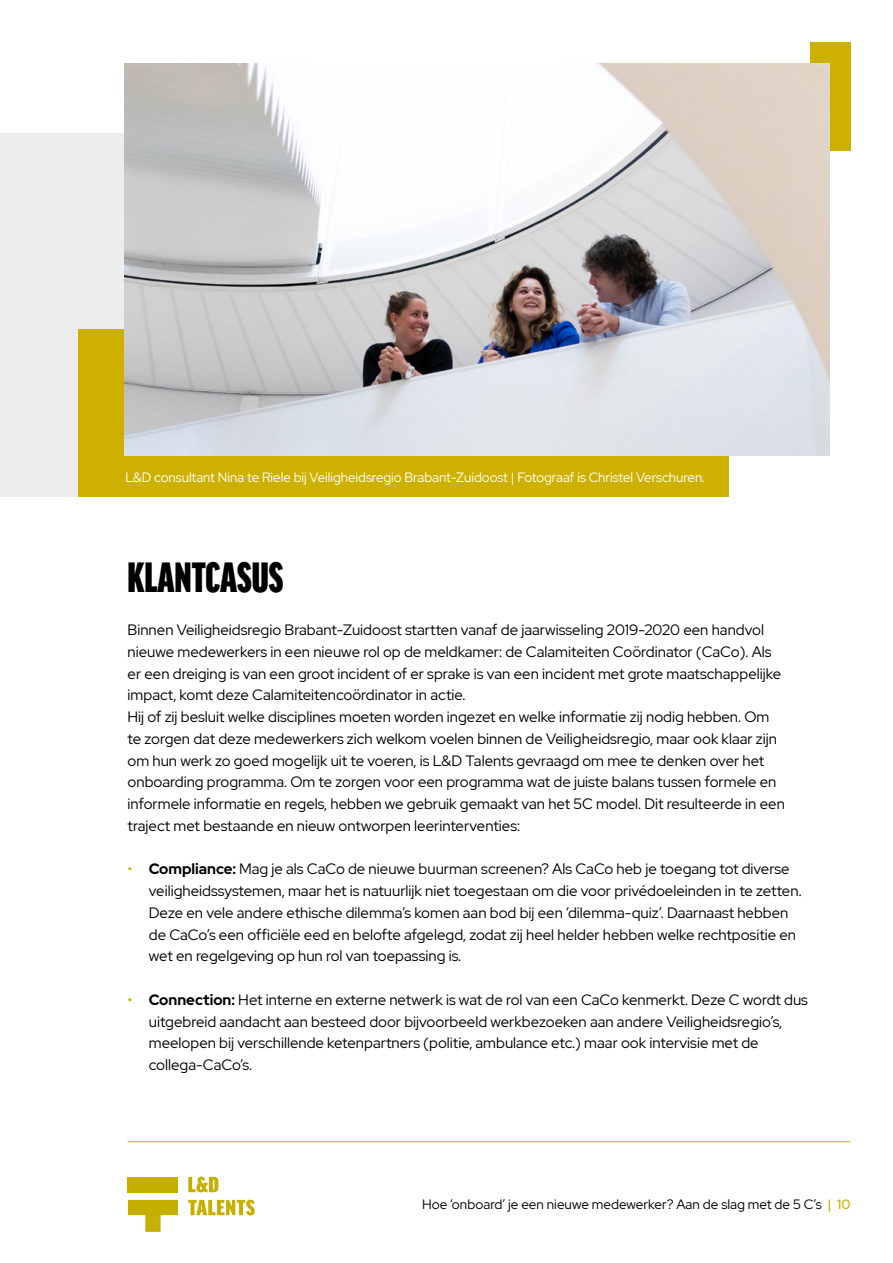
<style>
.page{position:relative;width:893px;height:1263px;background:#fff}
.page>*{position:absolute;margin:0;border:0;box-sizing:border-box;transform-origin:0 0}
.t1{font:900 extra-condensed 45px "Good Headline Sc Offc Pro";color:#000}
.t2{font:15px/21.8px "Red Hat Display";color:#000}
.t3{font:13.5px "Red Hat Display";color:#fff}
.t4{font:13.5px "Red Hat Display";color:#000}
.s1{color:#ceb100}
.s2{font-weight:700}
.s3{font-weight:500;color:#ceb100}
</style>
<div class="page">
<div style="left:810px;top:43px;width:40px;height:108px;background:#ceb100"></div>
<hr style="left:128px;top:1141px;width:722px;height:1px;background:#ceb100">
<svg style="left:128px;top:1200px;width:50px;height:32px"></svg>
<div style="left:128px;top:1177px;width:50px;height:15px;background:#c5b000"></div>
<svg style="left:188px;top:1200px;width:67px;height:15px"></svg>
<svg style="left:188px;top:1177px;width:30px;height:15px"></svg>
<div style="left:0;top:133px;width:702px;height:363px;background:#ededed"></div>
<div style="left:79px;top:329px;width:650px;height:167px;background:#ceb100"></div>
<img style="left:125px;top:64px;width:704px;height:391px">
<p class="t3" style="left:125px;top:468px;width:581px">L&amp;D consultant Nina te Riele bij Veiligheidsregio Brabant-Zuidoost | Fotograaf is Christel Verschuren.</p>
<h1 class="t1" style="left:128px;top:556px;width:157px">KLANTCASUS</h1>
<p class="t2" style="left:128px;top:619px;width:659px">Binnen Veiligheidsregio Brabant-Zuidoost startten vanaf de jaarwisseling 2019-2020 een handvol nieuwe medewerkers in een nieuwe rol op de meldkamer: de Calamiteiten Coördinator (CaCo). Als er een dreiging is van een groot incident of er sprake is van een incident met grote maatschappelijke impact, komt deze Calamiteitencoördinator in actie.<br>Hij of zij besluit welke disciplines moeten worden ingezet en welke informatie zij nodig hebben. Om te zorgen dat deze medewerkers zich welkom voelen binnen de Veiligheidsregio, maar ook klaar zijn om hun werk zo goed mogelijk uit te voeren, is L&amp;D Talents gevraagd om mee te denken over het onboarding programma. Om te zorgen voor een programma wat de juiste balans tussen formele en informele informatie en regels, hebben we gebruik gemaakt van het 5C model. Dit resulteerde in een traject met bestaande en nieuw ontworpen leerinterventies:</p>
<p class="t2" style="left:149px;top:858px;width:654px;text-indent:-21px"><span class="s1">•</span> <span class="s2">Compliance:</span> Mag je als CaCo de nieuwe buurman screenen? Als CaCo heb je toegang tot diverse veiligheidssystemen, maar het is natuurlijk niet toegestaan om die voor privédoeleinden in te zetten.<br>Deze en vele andere ethische dilemma’s komen aan bod bij een ‘dilemma-quiz’. Daarnaast hebben de CaCo’s een officiële eed en belofte afgelegd, zodat zij heel helder hebben welke rechtpositie en wet en regelgeving op hun rol van toepassing is.</p>
<p class="t2" style="left:149px;top:988px;width:661px;text-indent:-21px"><span class="s1">•</span> <span class="s2">Connection:</span> Het interne en externe netwerk is wat de rol van een CaCo kenmerkt. Deze C wordt dus uitgebreid aandacht aan besteed door bijvoorbeeld werkbezoeken aan andere Veiligheidsregio’s, meelopen bij verschillende ketenpartners (politie, ambulance etc.) maar ook intervisie met de collega-CaCo’s.</p>
<p class="t4" style="left:422px;top:1195px;width:430px">Hoe ‘onboard’ je een nieuwe medewerker? Aan de slag met de 5 C’s <span class="s3">| 10</span></p>
</div>
